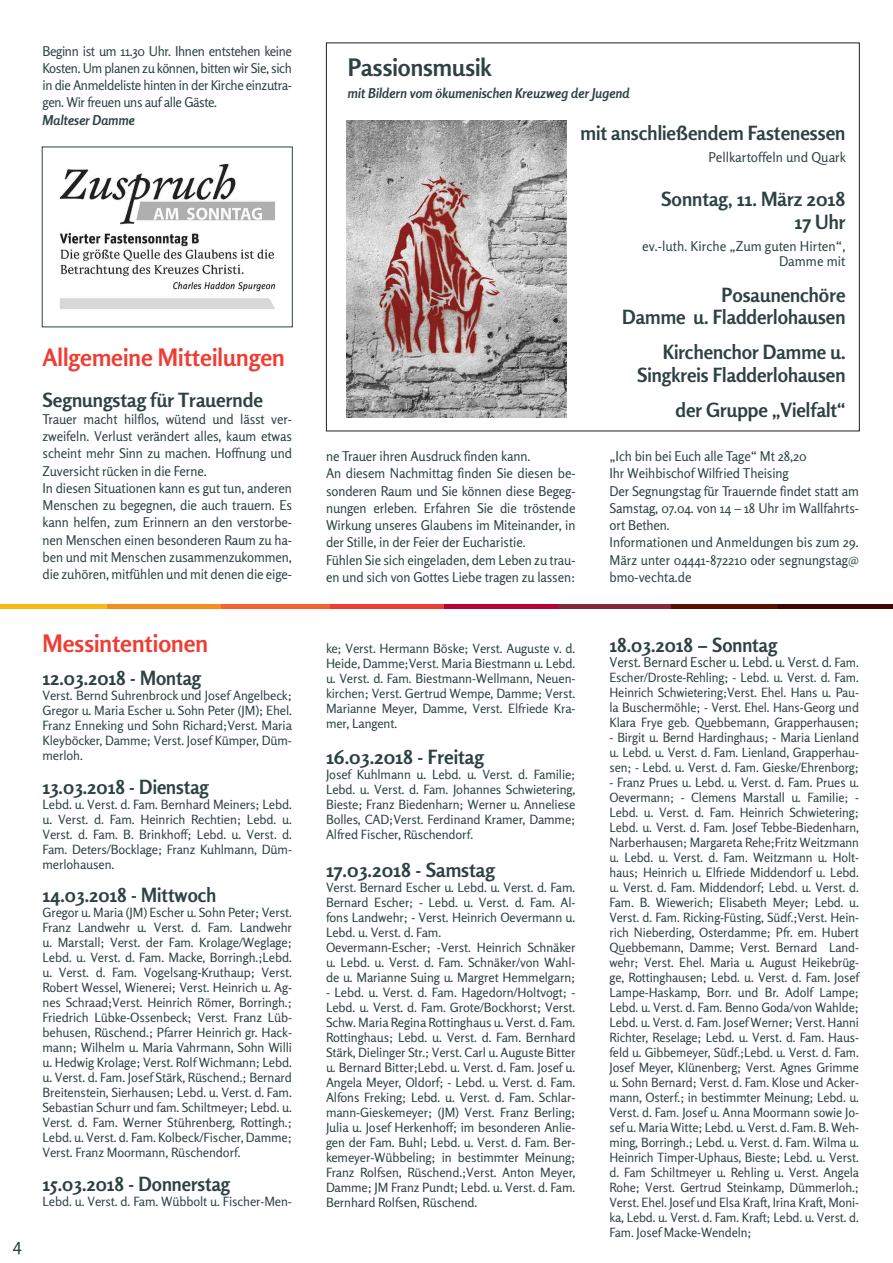
<style>
.page{position:relative;width:893px;height:1263px;background:#fff}
.page>*{position:absolute;margin:0;border:0;box-sizing:border-box;transform-origin:0 0}
.t1{font:700 24px "Rosario";color:#ee3e34}
.t2{font:700 24px "Rosario";color:#2d4143}
.t3{font:700 19.5px/22.5px "Rosario";color:#2d4143;text-align:right}
.t4{font:18px "Rosario";color:#2d4143}
.t5{font:13.5px/17.2px "Rosario";letter-spacing:-.01em;color:#2d4143}
.t6{font:italic 700 13.5px "Rosario";color:#2d4143}
.t7{font:12.75px/15px "Rosario";letter-spacing:-.01em;color:#2d4143;text-align:justify}
.s1{font-size:12.75px}
</style>
<div class="page">
<hr style="left:324px;top:605px;width:121px;height:4px;background:#ee3e34">
<hr style="left:215px;top:605px;width:115px;height:4px;background:#f2642f">
<hr style="left:102px;top:605px;width:119px;height:4px;background:#f68e1e">
<hr style="left:0;top:605px;width:106px;height:4px;background:#fcb814">
<hr style="left:553px;top:605px;width:121px;height:4px;background:#842936">
<hr style="left:444px;top:605px;width:115px;height:4px;background:#b50536">
<hr style="left:671px;top:605px;width:115px;height:4px;background:#5a1000">
<hr style="left:778px;top:605px;width:115px;height:4px;background:#430500">
<img style="left:347px;top:121px;width:220px;height:297px">
<img style="left:59px;top:163px;width:217px;height:146px">
<p class="t5" style="left:43px;top:42px;width:251px;text-align:justify">Beginn ist um 11.30 Uhr. Ihnen entstehen keine Kosten. Um planen zu können, bitten wir Sie, sich in die Anmeldeliste hinten in der Kirche einzutra&shy;gen. Wir freuen uns auf alle Gäste.</p>
<p class="t6" style="left:43px;top:112px;width:94px">Malteser Damme</p>
<h3 class="t4" style="left:13px;top:1233px;width:10px">4</h3>
<h1 class="t1" style="left:43px;top:342px;width:244px">Allgemeine Mitteilungen</h1>
<h2 class="t3" style="left:43px;top:388px;width:222px">Segnungstag für Trauernde</h2>
<p class="t5" style="left:43px;top:410px;width:251px">Trauer macht hilflos, wütend und lässt ver&shy;zweifeln. Verlust verändert alles, kaum etwas scheint mehr Sinn zu machen. Hoffnung und Zuversicht rücken in die Ferne.<br>In diesen Situationen kann es gut tun, anderen Menschen zu begegnen, die auch trauern. Es kann helfen, zum Erinnern an den verstorbe&shy;nen Menschen einen besonderen Raum zu ha&shy;ben und mit Menschen zusammenzukommen, die zuhören, mitfühlen und mit denen die eige-</p>
<h1 class="t1" style="left:43px;top:628px;width:167px">Messintentionen</h1>
<h2 class="t3" style="left:43px;top:667px;width:160px">12.03.2018 - Montag</h2>
<p class="t7" style="left:43px;top:688px;width:251px">Verst. Bernd Suhrenbrock und Josef Angelbeck; Gregor u. Maria Escher u. Sohn Peter (JM); Ehel.<br>Franz Enneking und Sohn Richard;Verst. Maria Kleyböcker, Damme; Verst. Josef Kümper, Düm&shy;merloh.</p>
<h2 class="t3" style="left:43px;top:775px;width:168px">13.03.2018 - Dienstag</h2>
<p class="t7" style="left:43px;top:797px;width:251px">Lebd. u. Verst. d. Fam. Bernhard Meiners; Lebd. u. Verst. d. Fam. Heinrich Rechtien; Lebd. u.<br>Verst. d. Fam. B. Brinkhoff; Lebd. u. Verst. d.<br>Fam. Deters/Bocklage; Franz Kuhlmann, Düm&shy;merlohausen.</p>
<h2 class="t3" style="left:43px;top:884px;width:175px">14.03.2018 - Mittwoch</h2>
<p class="t7" style="left:43px;top:905px;width:251px">Gregor u. Maria (JM) Escher u. Sohn Peter; Verst.<br>Franz Landwehr u. Verst. d. Fam. Landwehr u. Marstall; Verst. der Fam. Krolage/Weglage; Lebd. u. Verst. d. Fam. Macke, Borringh.;Lebd. u. Verst. d. Fam. Vogelsang-Kruthaup; Verst.<br>Robert Wessel, Wienerei; Verst. Heinrich u. Ag&shy;nes Schraad;Verst. Heinrich Römer, Borringh.; Friedrich Lübke-Ossenbeck; Verst. Franz Lüb&shy;behusen, Rüschend.; Pfarrer Heinrich gr. Hack&shy;mann; Wilhelm u. Maria Vahrmann, Sohn Willi u. Hedwig Krolage; Verst. Rolf Wichmann; Lebd. u. Verst. d. Fam. Josef Stärk, Rüschend.; Bernard Breitenstein, Sierhausen; Lebd. u. Verst. d. Fam.<br>Sebastian Schurr und fam. Schiltmeyer; Lebd. u.<br>Verst. d. Fam. Werner Stührenberg, Rottingh.; Lebd. u. Verst. d. Fam. Kolbeck/Fischer, Damme; Verst. Franz Moormann, Rüschendorf.</p>
<h2 class="t3" style="left:43px;top:1172px;width:189px">15.03.2018 - Donnerstag</h2>
<p class="t7" style="left:43px;top:1194px;width:251px">Lebd. u. Verst. d. Fam. Wübbolt u. Fischer-Men-</p>
<h1 class="t2" style="left:348px;top:53px;width:146px">Passionsmusik</h1>
<p class="t6" style="left:348px;top:84px;width:284px">mit Bildern vom ökumenischen Kreuzweg der Jugend</p>
<h2 class="t3" style="left:580px;top:122px;width:267px">mit anschließendem Fastenessen</h2>
<p class="t5" style="left:709px;top:149px;width:139px">Pellkartoffeln und Quark</p>
<h2 class="t3" style="left:661px;top:188px;width:186px">Sonntag, 11. März 2018<br>17 Uhr</h2>
<p class="t5" style="left:642px;top:239px;width:205px;line-height:15px;text-align:right">ev.-luth. Kirche „Zum guten Hirten“,<br>Damme mit</p>
<h2 class="t3" style="left:622px;top:283px;width:225px">Posaunenchöre<br>Damme u. Fladderlohausen</h2>
<h2 class="t3" style="left:637px;top:341px;width:210px">Kirchenchor Damme u.<br>Singkreis Fladderlohausen</h2>
<h2 class="t3" style="left:675px;top:399px;width:171px">der Gruppe „Vielfalt“</h2>
<p class="t5" style="left:326px;top:448px;width:251px">ne Trauer ihren Ausdruck finden kann.<br>An diesem Nachmittag finden Sie diesen be&shy;sonderen Raum und Sie können diese Begeg&shy;nungen erleben. Erfahren Sie die tröstende Wirkung unseres Glaubens im Miteinander, in der Stille, in der Feier der Eucharistie.<br>Fühlen Sie sich eingeladen, dem Leben zu trau&shy;en und sich von Gottes Liebe tragen zu lassen:</p>
<p class="t5" style="left:609px;top:448px;width:251px">„Ich bin bei Euch alle Tage“ Mt 28,20<br>Ihr Weihbischof Wilfried Theising<br>Der Segnungstag für Trauernde findet statt am Samstag, 07.04. von 14 – 18 Uhr im Wallfahrts&shy;ort Bethen.<br>Informationen und Anmeldungen bis zum 29.<br>März unter 04441-872210 oder segnungstag@ bmo-vechta.de</p>
<p class="t7" style="left:326px;top:641px;width:251px">ke; Verst. Hermann Böske; Verst. Auguste v. d.<br>Heide, Damme;Verst. Maria Biestmann u. Lebd. u. Verst. d. Fam. Biestmann-Wellmann, Neuen&shy;kirchen; Verst. Gertrud Wempe, Damme; Verst.<br>Marianne Meyer, Damme, Verst. Elfriede Kra&shy;mer, Langent.</p>
<h2 class="t3" style="left:326px;top:745px;width:159px">16.03.2018 - Freitag</h2>
<p class="t7" style="left:326px;top:767px;width:251px">Josef Kuhlmann u. Lebd. u. Verst. d. Familie; Lebd. u. Verst. d. Fam. Johannes Schwietering, Bieste; Franz Biedenharn; Werner u. Anneliese Bolles, CAD;Verst. Ferdinand Kramer, Damme; Alfred Fischer, Rüschendorf.</p>
<h2 class="t3" style="left:326px;top:858px;width:170px">17.03.2018 - Samstag</h2>
<p class="t7" style="left:326px;top:879px;width:251px;text-align:left">Verst. Bernard Escher u. Lebd. u. Verst. d. Fam.<br>Bernard Escher; - Lebd. u. Verst. d. Fam. Al&shy;fons Landwehr; - Verst. Heinrich Oevermann u.<br>Lebd. u. Verst. d. Fam.<br>Oevermann-Escher; -Verst. Heinrich Schnäker u. Lebd. u. Verst. d. Fam. Schnäker/von Wahl&shy;de u. Marianne Suing u. Margret Hemmelgarn;</p>
<p class="t7" style="left:326px;top:984px;width:251px">- Lebd. u. Verst. d. Fam. Hagedorn/Holtvogt; - Lebd. u. Verst. d. Fam. Grote/Bockhorst; Verst.<br>Schw. Maria Regina Rottinghaus u. Verst. d. Fam.<br>Rottinghaus; Lebd. u. Verst. d. Fam. Bernhard Stärk, Dielinger Str.; Verst. Carl u. Auguste Bitter u. Bernard Bitter;Lebd. u. Verst. d. Fam. Josef u.<br>Angela Meyer, Oldorf; - Lebd. u. Verst. d. Fam.<br>Alfons Freking; Lebd. u. Verst. d. Fam. Schlar&shy;mann-Gieskemeyer; (JM) Verst. Franz Berling; Julia u. Josef Herkenhoff; im besonderen Anlie&shy;gen der Fam. Buhl; Lebd. u. Verst. d. Fam. Ber&shy;kemeyer-Wübbeling; in bestimmter Meinung; Franz Rolfsen, Rüschend.;Verst. Anton Meyer, Damme; JM Franz Pundt; Lebd. u. Verst. d. Fam.<br>Bernhard Rolfsen, Rüschend.</p>
<h2 class="t3" style="left:609px;top:633px;width:169px">18.03.2018 – Sonntag</h2>
<p class="t5" style="left:609px;top:653px;width:251px">Verst. Bernard Escher u. Lebd. u. Verst. d. <span class="s1">Fam.</span></p>
<p class="t7" style="left:609px;top:669px;width:251px">Escher/Droste-Rehling; - Lebd. u. Verst. d. Fam.<br>Heinrich Schwietering;Verst. Ehel. Hans u. Pau&shy;la Buschermöhle; - Verst. Ehel. Hans-Georg und Klara Frye geb. Quebbemann, Grapperhausen;</p>
<p class="t7" style="left:609px;top:729px;width:251px">- Birgit u. Bernd Hardinghaus; - Maria Lienland u. Lebd. u. Verst. d. Fam. Lienland, Grapperhau&shy;sen; - Lebd. u. Verst. d. Fam. Gieske/Ehrenborg;</p>
<p class="t7" style="left:609px;top:774px;width:251px">- Franz Prues u. Lebd. u. Verst. d. Fam. Prues u.<br>Oevermann; - Clemens Marstall u. Familie; - Lebd. u. Verst. d. Fam. Heinrich Schwietering; Lebd. u. Verst. d. Fam. Josef Tebbe-Biedenharn, Narberhausen; Margareta Rehe;Fritz Weitzmann u. Lebd. u. Verst. d. Fam. Weitzmann u. Holt&shy;haus; Heinrich u. Elfriede Middendorf u. Lebd. u. Verst. d. Fam. Middendorf; Lebd. u. Verst. d.<br>Fam. B. Wiewerich; Elisabeth Meyer; Lebd. u.<br>Verst. d. Fam. Ricking-Füsting, Südf.;Verst. Hein&shy;rich Nieberding, Osterdamme; Pfr. em. Hubert Quebbemann, Damme; Verst. Bernard Land&shy;wehr; Verst. Ehel. Maria u. August Heikebrüg&shy;ge, Rottinghausen; Lebd. u. Verst. d. Fam. Josef Lampe-Haskamp, Borr. und Br. Adolf Lampe; Lebd. u. Verst. d. Fam. Benno Goda/von Wahlde; Lebd. u. Verst. d. Fam. Josef Werner; Verst. Hanni Richter, Reselage; Lebd. u. Verst. d. Fam. Haus&shy;feld u. Gibbemeyer, Südf.;Lebd. u. Verst. d. Fam.<br>Josef Meyer, Klünenberg; Verst. Agnes Grimme u. Sohn Bernard; Verst. d. Fam. Klose und Acker&shy;mann, Osterf.; in bestimmter Meinung; Lebd. u.<br>Verst. d. Fam. Josef u. Anna Moormann sowie Jo&shy;sef u. Maria Witte; Lebd. u. Verst. d. Fam. B. Weh&shy;ming, Borringh.; Lebd. u. Verst. d. Fam. Wilma u.<br>Heinrich Timper-Uphaus, Bieste; Lebd. u. Verst. d. Fam Schiltmeyer u. Rehling u. Verst. Angela Rohe; Verst. Gertrud Steinkamp, Dümmerloh.; Verst. Ehel. Josef und Elsa Kraft, Irina Kraft, Moni&shy;ka, Lebd. u. Verst. d. Fam. Kraft; Lebd. u. Verst. d.<br>Fam. Josef Macke-Wendeln;</p>
</div>
